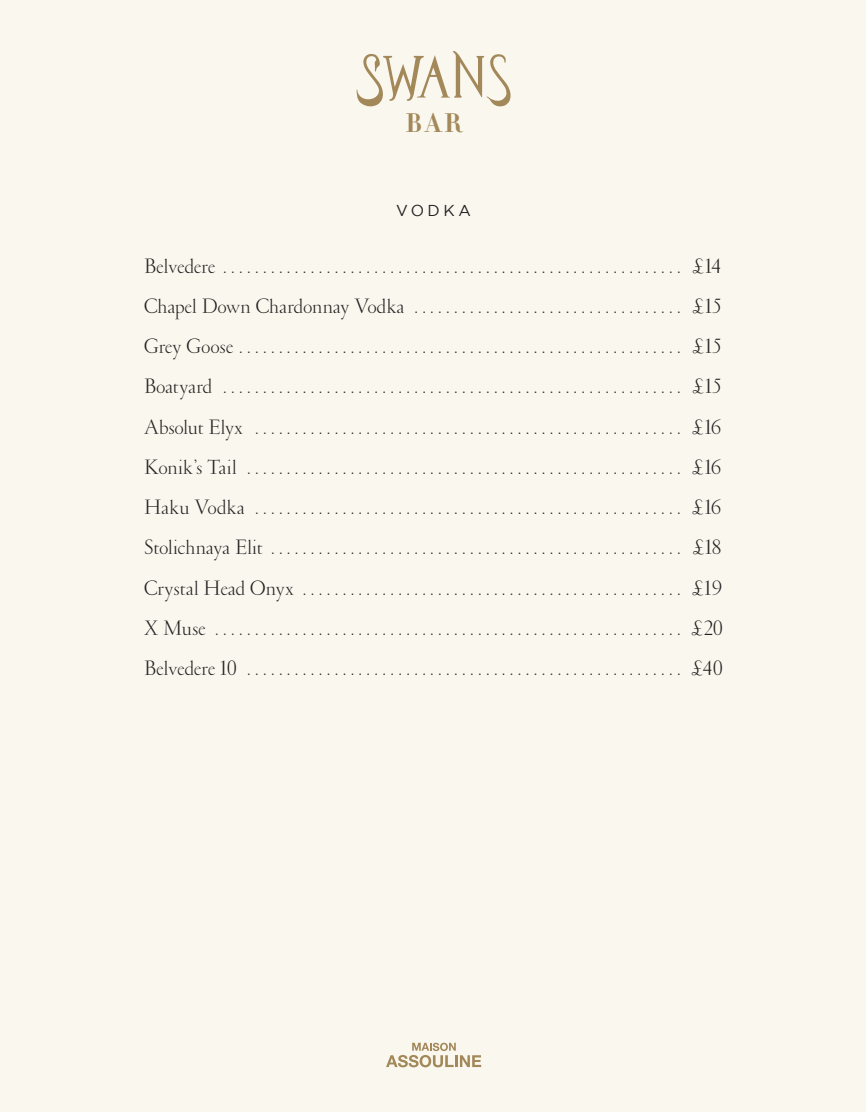
<style>
.page{position:relative;width:866px;height:1112px;background:#fff}
.page>*{position:absolute;margin:0;border:0;box-sizing:border-box;transform-origin:0 0}
.t1{font:26.43px "Didot HTF B06 Bold";color:#a38859}
.Paragraph_Style_1{font:300 21px/40.2px "Garamond";letter-spacing:.01em;color:#231f20}
.Paragraph_Style_1-2{font:15.75px "Gotham";letter-spacing:.22em;color:#231f20}
</style>
<div class="page">
<div style="left:0;top:0;width:866px;height:1111px;background:#f9f7ee"></div>
<svg style="left:356px;top:51px;width:155px;height:56px"></svg>
<svg style="left:386px;top:1042px;width:95px;height:25px"></svg>
<p class="t1" style="left:405px;top:106px;width:58px">BAR</p>
<p class="Paragraph_Style_1-2" style="left:396px;top:200px;width:76px">VODKA</p>
<p class="Paragraph_Style_1" style="left:144px;top:246px;width:579px">Belvedere . . . . . . . . . . . . . . . . . . . . . . . . . . . . . . . . . . . . . . . . . . . . . . . . . . . . . . . . . . £14</p>
<p class="Paragraph_Style_1" style="left:144px;top:287px;width:579px">Chapel Down Chardonnay Vodka . . . . . . . . . . . . . . . . . . . . . . . . . . . . . . . . . . £15<br>Grey Goose . . . . . . . . . . . . . . . . . . . . . . . . . . . . . . . . . . . . . . . . . . . . . . . . . . . . . . . . £15</p>
<p class="Paragraph_Style_1" style="left:144px;top:367px;width:579px">Boatyard . . . . . . . . . . . . . . . . . . . . . . . . . . . . . . . . . . . . . . . . . . . . . . . . . . . . . . . . . . £15</p>
<p class="Paragraph_Style_1" style="left:144px;top:407px;width:579px">Absolut Elyx . . . . . . . . . . . . . . . . . . . . . . . . . . . . . . . . . . . . . . . . . . . . . . . . . . . . . . £16<br>Konik’s Tail . . . . . . . . . . . . . . . . . . . . . . . . . . . . . . . . . . . . . . . . . . . . . . . . . . . . . . . £16</p>
<p class="Paragraph_Style_1" style="left:144px;top:488px;width:579px">Haku Vodka . . . . . . . . . . . . . . . . . . . . . . . . . . . . . . . . . . . . . . . . . . . . . . . . . . . . . . £16</p>
<p class="Paragraph_Style_1" style="left:144px;top:528px;width:579px">Stolichnaya Elit . . . . . . . . . . . . . . . . . . . . . . . . . . . . . . . . . . . . . . . . . . . . . . . . . . . . £18<br>Crystal Head Onyx . . . . . . . . . . . . . . . . . . . . . . . . . . . . . . . . . . . . . . . . . . . . . . . . £19</p>
<p class="Paragraph_Style_1" style="left:144px;top:609px;width:580px">X Muse . . . . . . . . . . . . . . . . . . . . . . . . . . . . . . . . . . . . . . . . . . . . . . . . . . . . . . . . . . . £20</p>
<p class="Paragraph_Style_1" style="left:144px;top:649px;width:580px">Belvedere 10 . . . . . . . . . . . . . . . . . . . . . . . . . . . . . . . . . . . . . . . . . . . . . . . . . . . . . . . £40</p>
</div>
